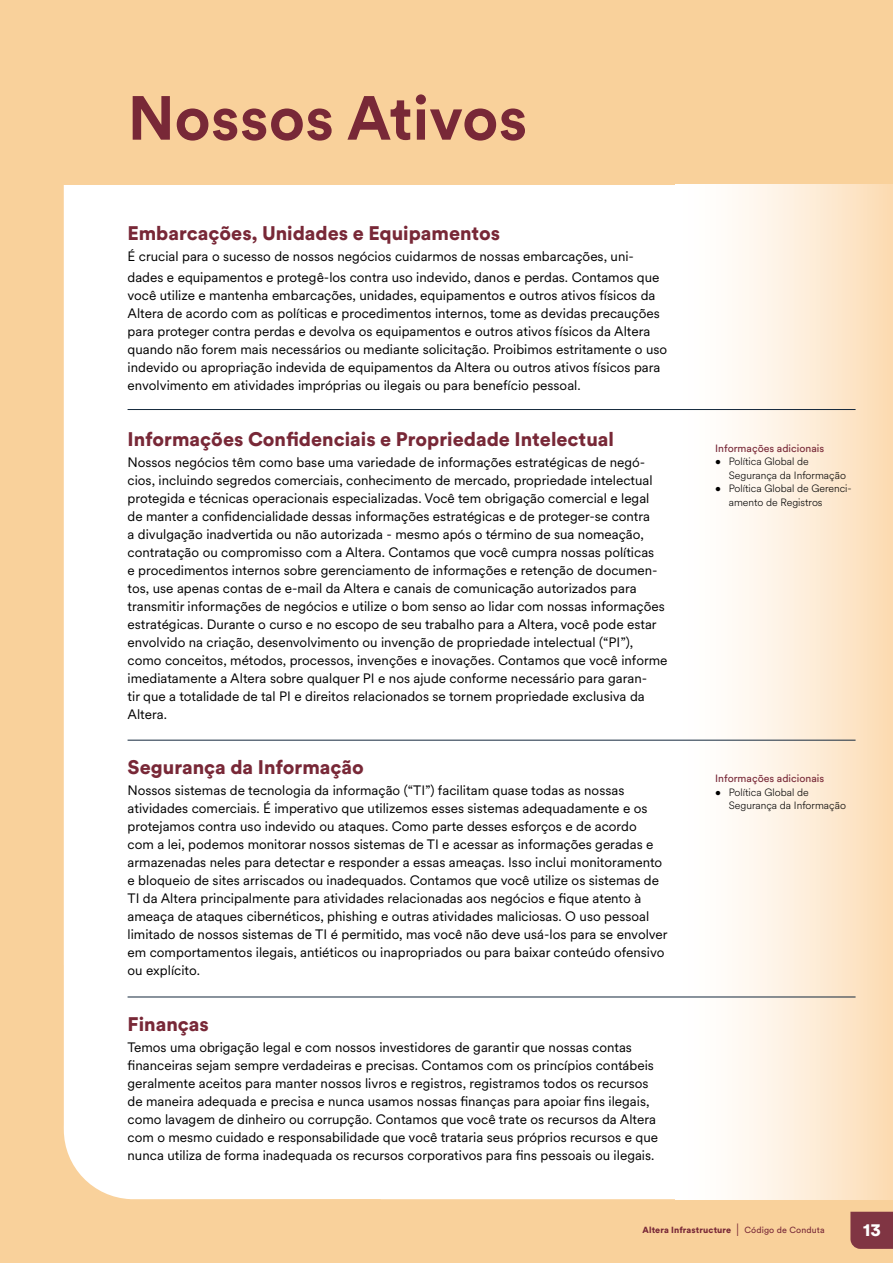
<style>
.page{position:relative;width:893px;height:1263px;background:#f9d19b}
.page>*{position:absolute;margin:0;border:0;box-sizing:border-box;transform-origin:0 0}
.t1{font:700 61.5px "Circular XX";color:#782837}
.t2{font:900 19.5px "Circular XX";color:#782837}
.t3{font:900 18px "Circular XX";color:#fff}
.t4{font:13.5px/18px "Circular XX";color:#000}
.t5{font:300 10.5px/13.5px "Circular XX";color:#000}
.t6{font:10.5px "Circular XX";color:#782837}
.t7{font:900 8.85px "Circular XX";letter-spacing:.015em;color:#782837}
.s1{font-weight:100;font-size:17.7px}
.s2{font-weight:400}
</style>
<div class="page">
<div style="left:64px;top:185px;width:611px;height:1014px;background:#fff"></div>
<div style="left:675px;top:185px;width:218px;height:1014px;background:linear-gradient(to right,#fff,#fcdeb8)"></div>
<hr style="left:128px;top:409px;width:727px;height:1px;background:#14283c">
<hr style="left:128px;top:740px;width:727px;height:1px;background:#14283c">
<hr style="left:128px;top:997px;width:727px;height:1px;background:#14283c">
<div style="left:850px;top:1212px;width:43px;height:37px;background:#803543"></div>
<h1 class="t1" style="left:128px;top:76px;width:401px">Nossos Ativos</h1>
<h2 class="t2" style="left:128px;top:220px;width:374px">Embarcações, Unidades e Equipamentos</h2>
<p class="t4" style="left:128px;top:245px;width:533px;line-height:21px">É crucial para o sucesso de nossos negócios cuidarmos de nossas embarcações, uni&shy;dades e equipamentos e protegê-los contra uso indevido, danos e perdas. Contamos que</p>
<p class="t4" style="left:128px;top:286px;width:541px">você utilize e mantenha embarcações, unidades, equipamentos e outros ativos físicos da Altera de acordo com as políticas e procedimentos internos, tome as devidas precauções para proteger contra perdas e devolva os equipamentos e outros ativos físicos da Altera quando não forem mais necessários ou mediante solicitação. Proibimos estritamente o uso indevido ou apropriação indevida de equipamentos da Altera ou outros ativos físicos para envolvimento em atividades impróprias ou ilegais ou para benefício pessoal.</p>
<h2 class="t2" style="left:128px;top:425px;width:488px">Informações Confidenciais e Propriedade Intelectual</h2>
<p class="t4" style="left:128px;top:452px;width:541px">Nossos negócios têm como base uma variedade de informações estratégicas de negó&shy;cios, incluindo segredos comerciais, conhecimento de mercado, propriedade intelectual protegida e técnicas operacionais especializadas. Você tem obrigação comercial e legal de manter a confidencialidade dessas informações estratégicas e de proteger-se contra<br>a divulgação inadvertida ou não autorizada - mesmo após o término de sua nomeação, contratação ou compromisso com a Altera. Contamos que você cumpra nossas políticas<br>e procedimentos internos sobre gerenciamento de informações e retenção de documen&shy;tos, use apenas contas de e-mail da Altera e canais de comunicação autorizados para transmitir informações de negócios e utilize o bom senso ao lidar com nossas informações estratégicas. Durante o curso e no escopo de seu trabalho para a Altera, você pode estar envolvido na criação, desenvolvimento ou invenção de propriedade intelectual (“PI”), como conceitos, métodos, processos, invenções e inovações. Contamos que você informe imediatamente a Altera sobre qualquer PI e nos ajude conforme necessário para garan-<br>tir que a totalidade de tal PI e direitos relacionados se tornem propriedade exclusiva da Altera.</p>
<h2 class="t2" style="left:128px;top:754px;width:238px">Segurança da Informação</h2>
<p class="t4" style="left:128px;top:781px;width:542px">Nossos sistemas de tecnologia da informação (“TI”) facilitam quase todas as nossas atividades comerciais. É imperativo que utilizemos esses sistemas adequadamente e os protejamos contra uso indevido ou ataques. Como parte desses esforços e de acordo<br>com a lei, podemos monitorar nossos sistemas de TI e acessar as informações geradas e armazenadas neles para detectar e responder a essas ameaças. Isso inclui monitoramento e bloqueio de sites arriscados ou inadequados. Contamos que você utilize os sistemas de TI da Altera principalmente para atividades relacionadas aos negócios e fique atento à ameaça de ataques cibernéticos, phishing e outras atividades maliciosas. O uso pessoal limitado de nossos sistemas de TI é permitido, mas você não deve usá-los para se envolver em comportamentos ilegais, antiéticos ou inapropriados ou para baixar conteúdo ofensivo ou explícito.</p>
<h2 class="t2" style="left:128px;top:1010px;width:83px">Finanças</h2>
<p class="t4" style="left:128px;top:1037px;width:532px">Temos uma obrigação legal e com nossos investidores de garantir que nossas contas financeiras sejam sempre verdadeiras e precisas. Contamos com os princípios contábeis geralmente aceitos para manter nossos livros e registros, registramos todos os recursos de maneira adequada e precisa e nunca usamos nossas finanças para apoiar fins ilegais, como lavagem de dinheiro ou corrupção. Contamos que você trate os recursos da Altera com o mesmo cuidado e responsabilidade que você trataria seus próprios recursos e que nunca utiliza de forma inadequada os recursos corporativos para fins pessoais ou ilegais.</p>
<p class="t6" style="left:715px;top:441px;width:111px">Informações adicionais</p>
<p class="t5" style="left:729px;top:454px;width:119px;text-indent:-14px">• Política Global de<br>Segurança da Informação</p>
<p class="t5" style="left:729px;top:481px;width:125px;text-indent:-14px">• Política Global de Gerenci&shy;amento de Registros</p>
<p class="t6" style="left:715px;top:772px;width:111px">Informações adicionais</p>
<p class="t5" style="left:729px;top:785px;width:119px;text-indent:-14px">• Política Global de<br>Segurança da Informação</p>
<p class="t7" style="left:642px;top:1223px;width:184px">Altera Infrastructure <span class="s1">I</span> <span class="s2">Código de Conduta</span></p>
<h3 class="t3" style="left:863px;top:1216px;width:19px">13</h3>
</div>
